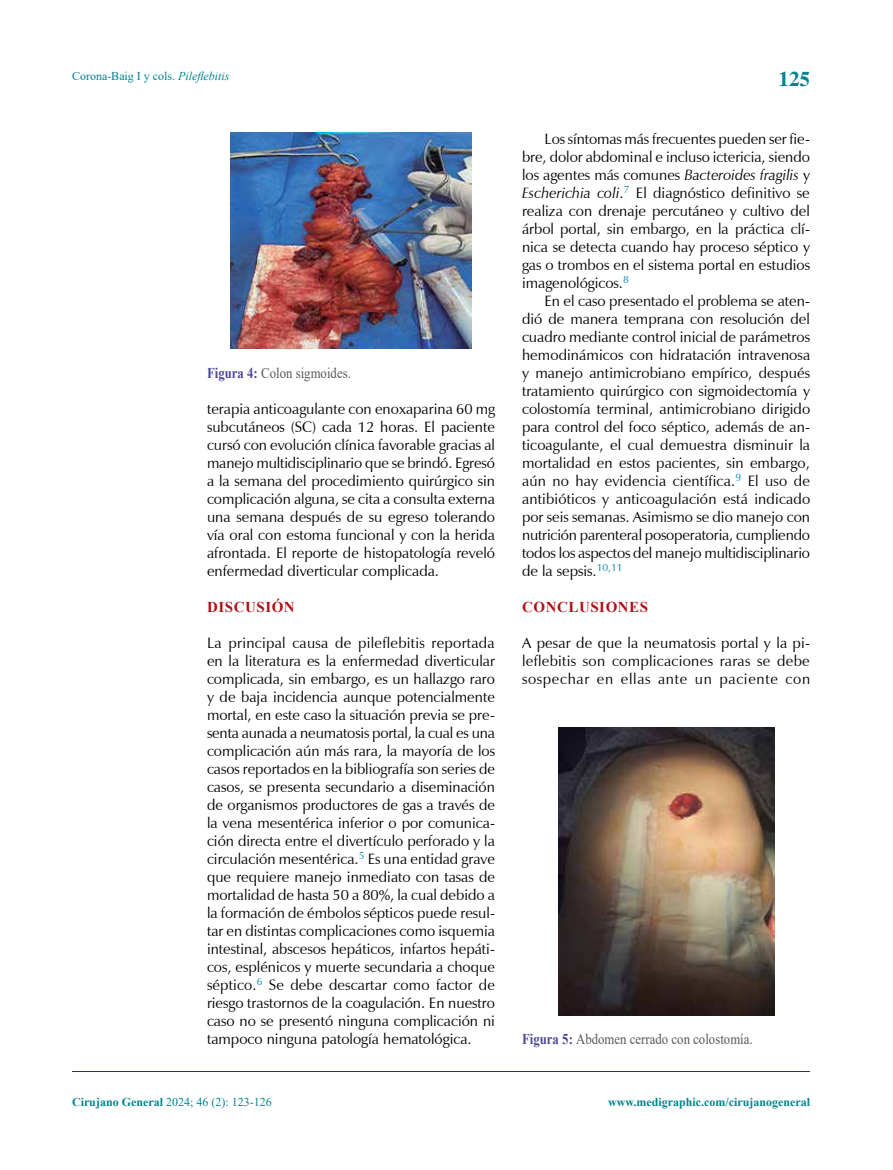
<style>
.page{position:relative;width:893px;height:1170px;background:#fff}
.page>*{position:absolute;margin:0;border:0;box-sizing:border-box;transform-origin:0 0}
.t1{font:700 21px "Times";color:#008390}
.t2{font:15px/18px "Zapf Humanist 601 BT";color:#000;text-align:justify}
.t3{font:15px "Times New Roman";color:#58595b;scale:.85 1}
.t4{font:700 15px "Times New Roman";letter-spacing:.035em;color:#b11116}
.t5{font:12px "Times New Roman";color:#008390}
.t6{font:700 12px "Times New Roman";color:#008390}
.s1{font-style:italic}
.s2{font-weight:700;color:#4c4996}
.s3{font-weight:700}
</style>
<div class="page">
<hr style="left:72px;top:1071px;width:738px;height:1px;background:#2a2a86">
<img style="left:231px;top:132px;width:240px;height:217px">
<img style="left:558px;top:727px;width:216px;height:288px">
<p class="t5" style="left:72px;top:68px;width:159px">Corona-Baig I y cols. <span class="s1">Pileflebitis</span></p>
<p class="t3" style="left:207px;top:362px;width:171px"><span class="s2">Figura 4:</span> Colon sigmoides.</p>
<p class="t2" style="left:207px;top:399px;width:290px">terapia anticoagulante con enoxaparina 60 mg subcutáneos (SC) cada 12 horas. El paciente cursó con evolución clínica favorable gracias al manejo multidisciplinario que se brindó. Egresó a la semana del procedimiento quirúrgico sin complicación alguna, se cita a consulta externa una semana después de su egreso tolerando vía oral con estoma funcional y con la herida afrontada. El reporte de histopatología reveló enfermedad diverticular complicada.</p>
<p class="t4" style="left:207px;top:596px;width:89px">DISCUSIÓN</p>
<p class="t2" style="left:207px;top:633px;width:290px">La principal causa de pileflebitis reportada en la literatura es la enfermedad diverticular complicada, sin embargo, es un hallazgo raro y de baja incidencia aunque potencialmente mortal, en este caso la situación previa se pre&shy;senta aunada a neumatosis portal, la cual es una complicación aún más rara, la mayoría de los casos reportados en la bibliografía son series de casos, se presenta secundario a diseminación de organismos productores de gas a través de la vena mesentérica inferior o por comunica&shy;ción directa entre el divertículo perforado y la circulación mesentérica.<sup>5</sup> Es una entidad grave que requiere manejo inmediato con tasas de mortalidad de hasta 50 a 80%, la cual debido a la formación de émbolos sépticos puede resul&shy;tar en distintas complicaciones como isquemia intestinal, abscesos hepáticos, infartos hepáti&shy;cos, esplénicos y muerte secundaria a choque séptico.<sup>6</sup> Se debe descartar como factor de riesgo trastornos de la coagulación. En nuestro caso no se presentó ninguna complicación ni tampoco ninguna patología hematológica.</p>
<h1 class="t1" style="left:778px;top:67px;width:33px">125</h1>
<p class="t2" style="left:522px;top:129px;width:290px;text-indent:23px">Los síntomas más frecuentes pueden ser fie&shy;bre, dolor abdominal e incluso ictericia, siendo los agentes más comunes <span class="s1">Bacteroides fragilis</span> y <span class="s1">Escherichia coli</span>.<sup>7</sup> El diagnóstico definitivo se realiza con drenaje percutáneo y cultivo del árbol portal, sin embargo, en la práctica clí&shy;nica se detecta cuando hay proceso séptico y gas o trombos en el sistema portal en estudios imagenológicos.<sup>8</sup></p>
<p class="t2" style="left:522px;top:291px;width:290px;text-indent:22px">En el caso presentado el problema se aten&shy;dió de manera temprana con resolución del cuadro mediante control inicial de parámetros hemodinámicos con hidratación intravenosa y manejo antimicrobiano empírico, después tratamiento quirúrgico con sigmoidectomía y colostomía terminal, antimicrobiano dirigido para control del foco séptico, además de an&shy;ticoagulante, el cual demuestra disminuir la mortalidad en estos pacientes, sin embargo, aún no hay evidencia científica.<sup>9</sup> El uso de antibióticos y anticoagulación está indicado por seis semanas. Asimismo se dio manejo con nutrición parenteral posoperatoria, cumpliendo todos los aspectos del manejo multidisciplinario de la sepsis.<sup>10,11</sup></p>
<p class="t4" style="left:522px;top:596px;width:127px">CONCLUSIONES</p>
<p class="t2" style="left:522px;top:633px;width:290px">A pesar de que la neumatosis portal y la pi&shy;leflebitis son complicaciones raras se debe sospechar en ellas ante un paciente con</p>
<p class="t3" style="left:522px;top:1028px;width:273px"><span class="s2">Figura 5:</span> Abdomen cerrado con colostomía.</p>
<p class="t5" style="left:72px;top:1093px;width:201px"><span class="s3">Cirujano General</span> 2024; 46 (2): 123-126</p>
<p class="t6" style="left:608px;top:1093px;width:203px">www.medigraphic.com/cirujanogeneral</p>
</div>
